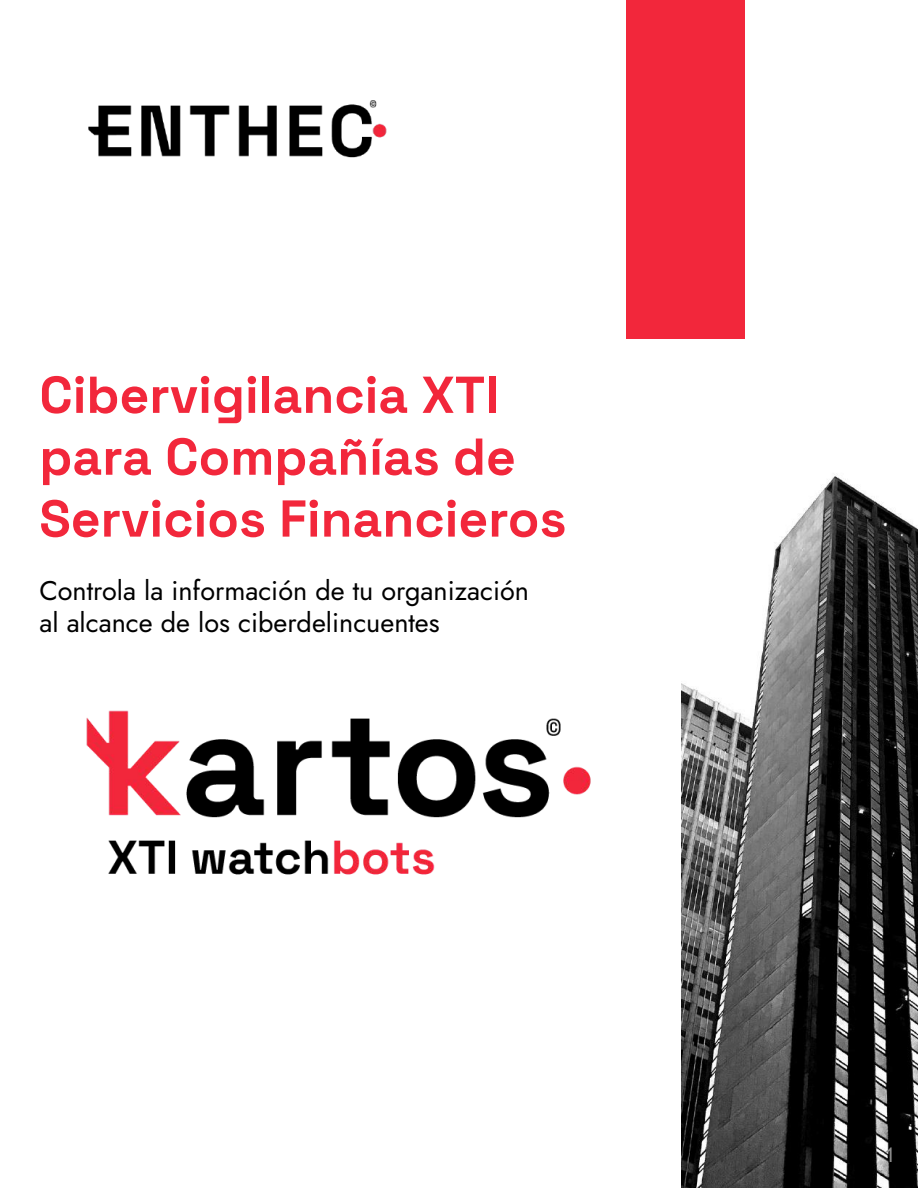
<style>
.page{position:relative;width:918px;height:1188px;background:#fff}
.page>*{position:absolute;margin:0;border:0;box-sizing:border-box;transform-origin:0 0}
.t1{font:700 51.75px/61.8px "Space Grotesk";color:#f2273b}
.t2{font:27px/32.7px "Jost";color:#000}
.t3{font:20.25px "Arial";color:#8f8f8f}
</style>
<div class="page">
<img style="left:682px;top:474px;width:236px;height:714px">
<div style="left:627px;top:0;width:118px;height:339px;background:#f2273b"></div>
<img style="left:86px;top:710px;width:505px;height:165px">
<img style="left:88px;top:100px;width:299px;height:58px">
<h1 class="t1" style="left:39px;top:364px;width:529px">Cibervigilancia XTI para Compañías de<br>Servicios Financieros</h1>
<p class="t2" style="left:39px;top:574px;width:491px">Controla la información de tu organización al alcance de los ciberdelincuentes</p>
<p class="t3" style="left:884px;top:1144px;width:13px">1</p>
</div>
